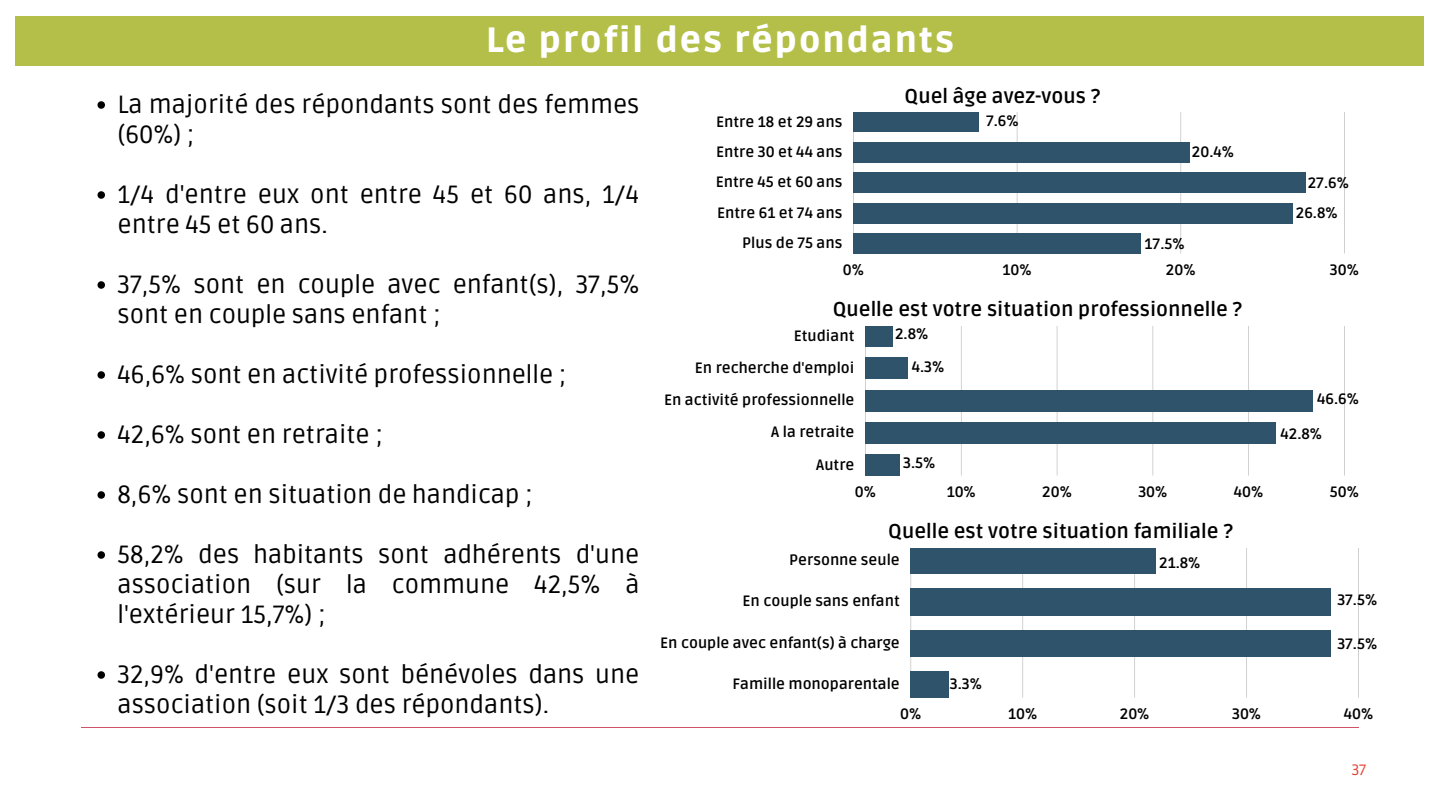
<style>
.page{position:relative;width:1440px;height:810px;background:#fff}
.page>*{position:absolute;margin:0;border:0;box-sizing:border-box;transform-origin:0 0}
.t1{font:900 35px "Ruda";letter-spacing:.06em;color:#fff}
.t2{font:25px/30px "Ruda";color:#000}
.t3{font:700 20px "Ruda";color:#000}
.t4{font:700 15px "Ruda";color:#000}
.t5{font:15px "Ruda";color:#e44032}
</style>
<div class="page">
<hr style="left:81px;top:727px;width:1278px;height:1px;background:#cf5269">
<div style="left:16px;top:16px;width:1408px;height:49px;background:#b3bf48"></div>
<svg style="left:98px;top:101px;width:7px;height:8px"></svg>
<svg style="left:98px;top:191px;width:7px;height:8px"></svg>
<svg style="left:98px;top:281px;width:7px;height:8px"></svg>
<svg style="left:98px;top:371px;width:7px;height:8px"></svg>
<svg style="left:98px;top:431px;width:7px;height:8px"></svg>
<svg style="left:98px;top:491px;width:7px;height:8px"></svg>
<svg style="left:98px;top:551px;width:7px;height:8px"></svg>
<svg style="left:98px;top:671px;width:7px;height:8px"></svg>
<svg style="left:853px;top:112px;width:492px;height:142px"></svg>
<div style="left:853px;top:112px;width:125px;height:20px;background:#30536c"></div>
<div style="left:853px;top:143px;width:336px;height:19px;background:#30536c"></div>
<div style="left:853px;top:173px;width:453px;height:20px;background:#30536c"></div>
<div style="left:853px;top:203px;width:439px;height:20px;background:#30536c"></div>
<div style="left:853px;top:234px;width:287px;height:20px;background:#30536c"></div>
<svg style="left:865px;top:326px;width:480px;height:150px"></svg>
<div style="left:865px;top:326px;width:28px;height:21px;background:#30536c"></div>
<div style="left:865px;top:358px;width:42px;height:21px;background:#30536c"></div>
<div style="left:865px;top:390px;width:447px;height:21px;background:#30536c"></div>
<div style="left:865px;top:422px;width:411px;height:21px;background:#30536c"></div>
<div style="left:865px;top:455px;width:34px;height:21px;background:#30536c"></div>
<svg style="left:910px;top:548px;width:449px;height:150px"></svg>
<div style="left:911px;top:548px;width:244px;height:26px;background:#30536c"></div>
<div style="left:911px;top:589px;width:420px;height:26px;background:#30536c"></div>
<div style="left:911px;top:630px;width:420px;height:26px;background:#30536c"></div>
<div style="left:911px;top:671px;width:37px;height:27px;background:#30536c"></div>
<p class="t1" style="left:486px;top:20px;width:469px">Le profil des répondants</p>
<p class="t2" style="left:117px;top:90px;width:524px">La majorité des répondants sont des femmes (60%) ;</p>
<p class="t2" style="left:117px;top:180px;width:523px">1/4 d'entre eux ont entre 45 et 60 ans, 1/4 entre 45 et 60 ans.</p>
<p class="t2" style="left:117px;top:270px;width:524px">37,5% sont en couple avec enfant(s), 37,5% sont en couple sans enfant ;</p>
<p class="t2" style="left:117px;top:360px;width:451px">46,6% sont en activité professionnelle ;</p>
<p class="t2" style="left:117px;top:420px;width:267px">42,6% sont en retraite ;</p>
<p class="t2" style="left:117px;top:480px;width:417px">8,6% sont en situation de handicap ;</p>
<p class="t2" style="left:117px;top:540px;width:524px;text-align:justify">58,2% des habitants sont adhérents d'une association (sur la commune 42,5% à l'extérieur 15,7%) ;</p>
<p class="t2" style="left:117px;top:660px;width:523px">32,9% d'entre eux sont bénévoles dans une association (soit 1/3 des répondants).</p>
<p class="t3" style="left:905px;top:84px;width:197px">Quel âge avez-vous ?</p>
<p class="t4" style="left:986px;top:112px;width:34px">7.6%</p>
<p class="t4" style="left:716px;top:113px;width:128px">Entre 18 et 29 ans</p>
<p class="t4" style="left:716px;top:143px;width:128px">Entre 30 et 44 ans</p>
<p class="t4" style="left:716px;top:174px;width:128px">Entre 45 et 60 ans</p>
<p class="t4" style="left:717px;top:204px;width:127px">Entre 61 et 74 ans</p>
<p class="t4" style="left:742px;top:234px;width:102px">Plus de 75 ans</p>
<p class="t4" style="left:1192px;top:143px;width:44px">20.4%</p>
<p class="t4" style="left:1308px;top:174px;width:43px">27.6%</p>
<p class="t4" style="left:1296px;top:205px;width:43px">26.8%</p>
<p class="t4" style="left:1145px;top:235px;width:42px">17.5%</p>
<p class="t4" style="left:843px;top:261px;width:23px">0%</p>
<p class="t4" style="left:1003px;top:261px;width:31px">10%</p>
<p class="t4" style="left:1166px;top:261px;width:31px">20%</p>
<p class="t4" style="left:1330px;top:261px;width:31px">30%</p>
<p class="t3" style="left:833px;top:298px;width:411px">Quelle est votre situation professionnelle ?</p>
<p class="t4" style="left:895px;top:325px;width:35px">2.8%</p>
<p class="t4" style="left:912px;top:358px;width:34px">4.3%</p>
<p class="t4" style="left:794px;top:327px;width:62px">Etudiant</p>
<p class="t4" style="left:695px;top:359px;width:161px">En recherche d'emploi</p>
<p class="t4" style="left:664px;top:391px;width:192px">En activité professionnelle</p>
<p class="t4" style="left:771px;top:424px;width:85px">A la retraite</p>
<p class="t4" style="left:816px;top:456px;width:40px">Autre</p>
<p class="t4" style="left:1317px;top:390px;width:43px">46.6%</p>
<p class="t4" style="left:1280px;top:425px;width:43px">42.8%</p>
<p class="t4" style="left:903px;top:454px;width:34px">3.5%</p>
<p class="t4" style="left:855px;top:483px;width:23px">0%</p>
<p class="t4" style="left:947px;top:483px;width:31px">10%</p>
<p class="t4" style="left:1042px;top:483px;width:31px">20%</p>
<p class="t4" style="left:1138px;top:483px;width:31px">30%</p>
<p class="t4" style="left:1234px;top:483px;width:31px">40%</p>
<p class="t4" style="left:1330px;top:483px;width:31px">50%</p>
<p class="t3" style="left:888px;top:520px;width:346px">Quelle est votre situation familiale ?</p>
<p class="t4" style="left:789px;top:551px;width:112px">Personne seule</p>
<p class="t4" style="left:743px;top:593px;width:159px">En couple sans enfant</p>
<p class="t4" style="left:660px;top:634px;width:241px">En couple avec enfant(s) à charge</p>
<p class="t4" style="left:732px;top:675px;width:169px">Famille monoparentale</p>
<p class="t4" style="left:1159px;top:554px;width:43px">21.8%</p>
<p class="t4" style="left:1337px;top:591px;width:41px">37.5%</p>
<p class="t4" style="left:1337px;top:635px;width:41px">37.5%</p>
<p class="t4" style="left:950px;top:675px;width:34px">3.3%</p>
<p class="t4" style="left:900px;top:705px;width:23px">0%</p>
<p class="t4" style="left:1008px;top:705px;width:31px">10%</p>
<p class="t4" style="left:1120px;top:705px;width:31px">20%</p>
<p class="t4" style="left:1232px;top:705px;width:31px">30%</p>
<p class="t4" style="left:1344px;top:705px;width:31px">40%</p>
<p class="t5" style="left:1352px;top:761px;width:16px">37</p>
</div>
